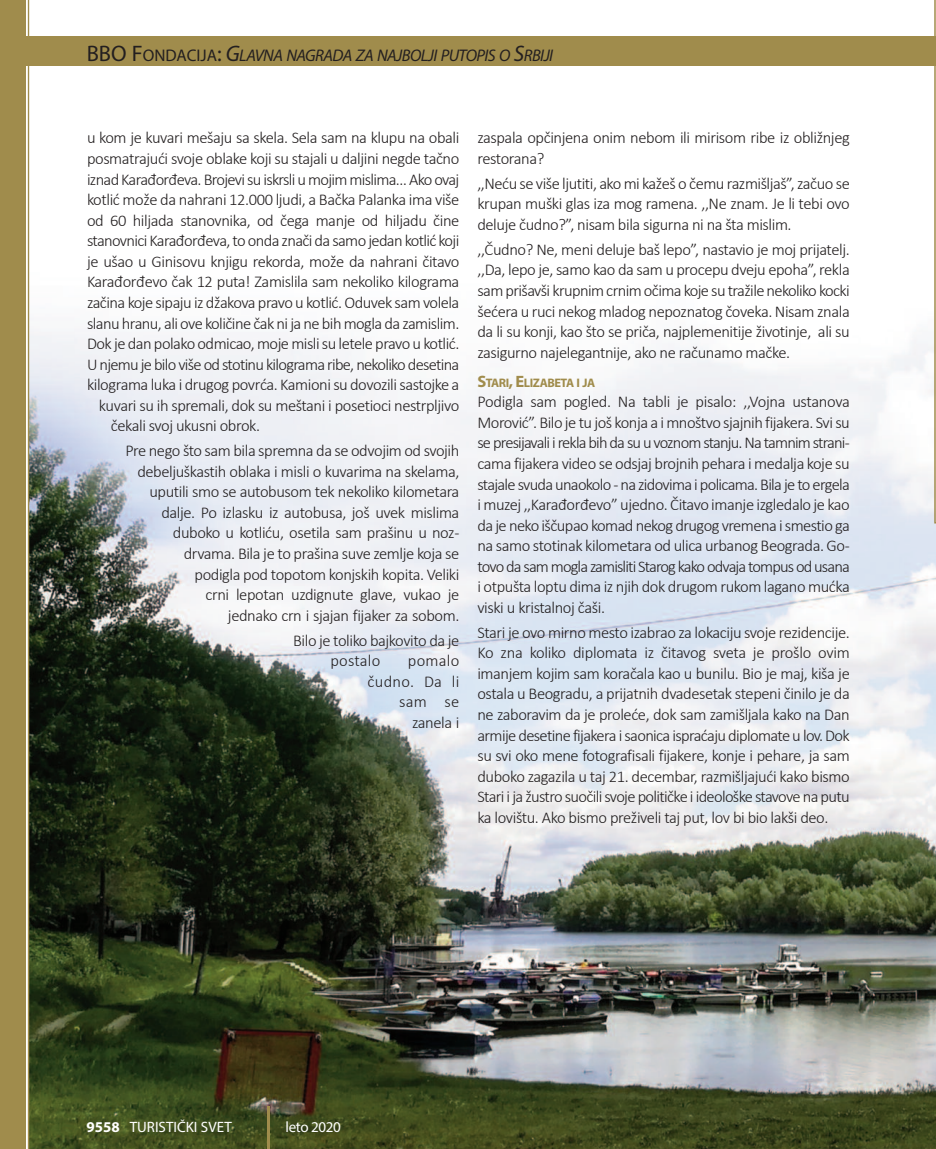
<style>
.page{position:relative;width:936px;height:1149px;background:#fff}
.page>*{position:absolute;margin:0;border:0;box-sizing:border-box;transform-origin:0 0}
.t1{font:italic 16.8px "Myriad Pro";letter-spacing:-.035em;color:#231f20}
.t2{font:300 16.5px/20.5px "Calibri";letter-spacing:-.025em;color:#231f20;text-align:justify}
.t3{font:300 16.5px "Calibri";letter-spacing:-.045em;color:#231f20}
.t4{font:300 16.5px/20.5px "Calibri";letter-spacing:.015em;color:#231f20;text-align:right}
.t5{font:15px "Myriad Pro";color:#fff}
.t6{font:700 12.3px "Myriad Pro";letter-spacing:-.035em;color:#a08c4c}
.s1{font-style:normal;font-size:22.5px}
.s2{font-style:normal}
.s3{font-size:22.5px}
.s4{font-size:16.5px}
.s5{font-weight:700}
</style>
<div class="page">
<div style="left:21px;top:37px;width:914px;height:29px;background:#a08c4c"></div>
<img style="left:29px;top:205px;width:906px;height:943px">
<hr style="left:267px;top:1106px;width:2px;height:42px;background:#a08c4c">
<div style="left:0;top:0;width:26px;height:1148px;background:#a08c4c"></div>
<hr style="left:28px;top:0;width:1px;height:1148px;background:#a08c4c">
<svg style="left:934px;top:0;width:1px;height:523px"></svg>
<p class="t1" style="left:87px;top:49px;width:468px"><span class="s1">BBO F</span><span class="s2">ONDACIJA</span><span class="s1">:</span> <span class="s3">G</span>LAVNA NAGRADA ZA NAJBOLJI PUTOPIS O <span class="s3">S</span>RBIJI</p>
<p class="t2" style="left:87px;top:129px;width:374px">u kom je kuvari mešaju sa skela. Sela sam na klupu na obali</p>
<p class="t2" style="left:87px;top:149px;width:374px">posmatrajući svoje oblake koji su stajali u daljini negde tačno</p>
<p class="t3" style="left:87px;top:172px;width:374px">iznad Karađorđeva. Brojevi su iskrsli u mojim mislima… Ako ovaj</p>
<p class="t2" style="left:87px;top:191px;width:374px">kotlić može da nahrani 12.000 ljudi, a Bačka Palanka ima više</p>
<p class="t2" style="left:87px;top:211px;width:374px">od 60 hiljada stanovnika, od čega manje od hiljadu čine</p>
<p class="t2" style="left:87px;top:232px;width:374px">stanovnici Karađorđeva, to onda znači da samo jedan kotlić koji</p>
<p class="t2" style="left:87px;top:252px;width:374px">je ušao u Ginisovu knjigu rekorda, može da nahrani čitavo</p>
<p class="t2" style="left:87px;top:273px;width:374px">Karađorđevo čak 12 puta! Zamislila sam nekoliko kilograma</p>
<p class="t2" style="left:87px;top:293px;width:374px">začina koje sipaju iz džakova pravo u kotlić. Oduvek sam volela</p>
<p class="t2" style="left:87px;top:314px;width:374px">slanu hranu, ali ove količine čak ni ja ne bih mogla da zamislim.</p>
<p class="t2" style="left:87px;top:334px;width:374px">dok je dan polako odmicao, moje misli su letele pravo u kotlić.</p>
<p class="t3" style="left:87px;top:357px;width:374px">U njemu je bilo više od stotinu kilograma ribe, nekoliko desetina</p>
<p class="t2" style="left:87px;top:376px;width:374px">kilograma luka i drugog povrća. Kamioni su dovozili sastojke a</p>
<p class="t2" style="left:99px;top:396px;width:362px">kuvari su ih spremali, dok su meštani i posetioci nestrpljivo</p>
<p class="t2" style="left:111px;top:417px;width:151px">čekali svoj ukusni obrok.</p>
<p class="t2" style="left:125px;top:441px;width:335px;text-align:right">Pre nego što sam bila spremna da se odvojim od svojih debeljuškastih oblaka i misli o kuvarima na skelama, uputili smo se autobusom tek nekoliko kilometara dalje. Po izlasku iz autobusa, još uvek mislima duboko u kotliću, osetila sam prašinu u noz&shy;drvama. Bila je to prašina suve zemlje koja se<br>podigla pod topotom konjskih kopita. Veliki<br>crni lepotan uzdignute glave, vukao je<br>jednako crn i sjajan fijaker za sobom.</p>
<p class="t2" style="left:330px;top:631px;width:130px;text-indent:-37px">Bilo je toliko bajkovito da je postalo</p>
<p class="t4" style="left:367px;top:651px;width:93px">pomalo čudno. da li sam se zanela i</p>
<p class="t2" style="left:477px;top:129px;width:374px">zaspala opčinjena onim nebom ili mirisom ribe iz obližnjeg restorana?</p>
<p class="t2" style="left:477px;top:174px;width:374px">,,Neću se više ljutiti, ako mi kažeš o čemu razmišljaš”, začuo se krupan muški glas iza mog ramena. ,,Ne znam. Je li tebi ovo deluje čudno?”, nisam bila sigurna ni na šta mislim.</p>
<p class="t2" style="left:477px;top:240px;width:374px">,,Čudno? Ne, meni deluje baš lepo”, nastavio je moj prijatelj. ,,da, lepo je, samo kao da sam u procepu dveju epoha”, rekla sam prišavši krupnim crnim očima koje su tražile nekoliko kocki šećera u ruci nekog mladog nepoznatog čoveka. Nisam znala da li su konji, kao što se priča, najplemenitije životinje, ali su zasigurno najelegantnije, ako ne računamo mačke.</p>
<p class="t6" style="left:477px;top:378px;width:119px"><span class="s4">S</span>TARI<span class="s4">, E</span>LIZABETA I JA</p>
<p class="t2" style="left:477px;top:393px;width:374px">Podigla sam pogled. Na tabli je pisalo: ,,Vojna ustanova Morović”. Bilo je tu još konja a i mnoštvo sjajnih fijakera. Svi su se presijavali i rekla bih da su u voznom stanju. Na tamnim strani&shy;cama fijakera video se odsjaj brojnih pehara i medalja koje su stajale svuda unaokolo - na zidovima i policama. Bila je to ergela i muzej ,,Karađorđevo” ujedno. Čitavo imanje izgledalo je kao da je neko iščupao komad nekog drugog vremena i smestio ga na samo stotinak kilometara od ulica urbanog Beograda. Go&shy;tovo da sam mogla zamisliti Starog kako odvaja tompus od usana i otpušta loptu dima iz njih dok drugom rukom lagano mućka viski u kristalnoj čaši.</p>
<p class="t2" style="left:477px;top:623px;width:374px">Stari je ovo mirno mesto izabrao za lokaciju svoje rezidencije.<br>Ko zna koliko diplomata iz čitavog sveta je prošlo ovim imanjem kojim sam koračala kao u bunilu. Bio je maj, kiša je ostala u Beogradu, a prijatnih dvadesetak stepeni činilo je da ne zaboravim da je proleće, dok sam zamišljala kako na dan armije desetine fijakera i saonica ispraćaju diplomate u lov. dok su svi oko mene fotografisali fijakere, konje i pehare, ja sam duboko zagazila u taj 21. decembar, razmišljajući kako bismo Stari i ja žustro suočili svoje političke i ideološke stavove na putu ka lovištu. Ako bismo preživeli taj put, lov bi bio lakši deo.</p>
<p class="t5" style="left:87px;top:1120px;width:147px"><span class="s5">9558</span> TURISTIČKI SVET</p>
<p class="t5" style="left:285px;top:1120px;width:57px">LETO 2020</p>
</div>
